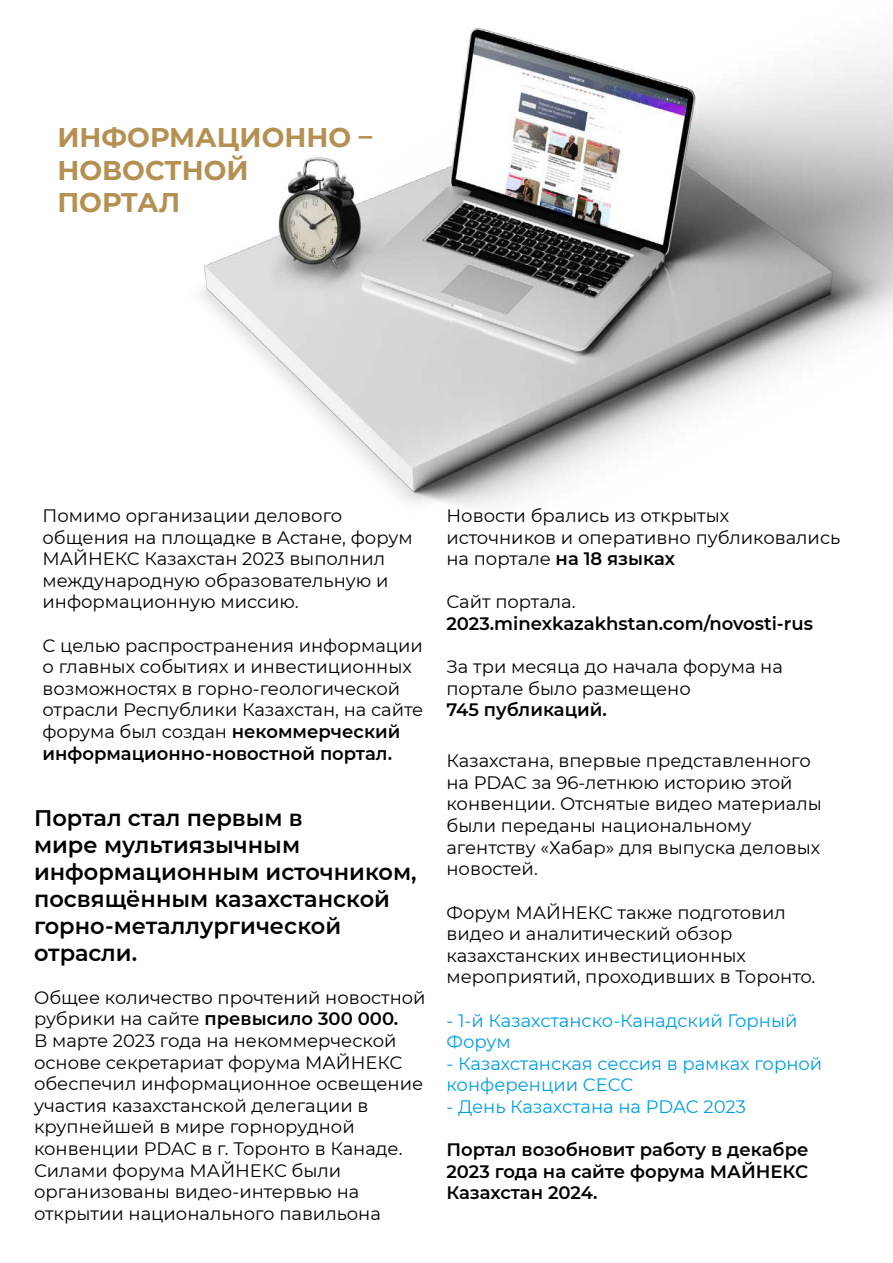
<style>
.page{position:relative;width:893px;height:1263px;background:#fff}
.page>*{position:absolute;margin:0;border:0;box-sizing:border-box;transform-origin:0 0}
.t1{font:700 27px/32.4px "Montserrat";color:#b49052}
.t2{font:600 22.5px/27px "Montserrat";color:#000}
.t3{font:18px/21.6px "Montserrat";color:#000}
.t4{font:600 18px/21.6px "Montserrat";color:#000;text-align:justify}
.t5{font:18px/21.6px "Montserrat";color:#009fe3}
.s1{font-weight:600}
</style>
<div class="page">
<img style="left:200px;top:28px;width:693px;height:479px">
<h1 class="t1" style="left:57px;top:120px;width:317px">ИНФОРМАЦИОННО –<br>НОВОСТНОЙ<br>ПОРТАЛ</h1>
<p class="t3" style="left:43px;top:504px;width:372px">Помимо организации делового общения на площадке в Астане, форум<br>МАЙНЕКС Казахстан 2023 выполнил международную образовательную и информационную миссию.</p>
<p class="t3" style="left:43px;top:634px;width:382px">С целью распространения информации о главных событиях и инвестиционных возможностях в горно-геологической отрасли Республики Казахстан, на сайте форума был создан <span class="s1">некоммерческий информационно-новостной портал.</span></p>
<p class="t2" style="left:34px;top:803px;width:384px">Портал стал первым в<br>мире мультиязычным информационным источником, посвящённым казахстанской горно-металлургической отрасли.</p>
<p class="t3" style="left:34px;top:986px;width:393px">Общее количество прочтений новостной рубрики на сайте <span class="s1">превысило 300 000.<br></span>В марте 2023 года на некоммерческой основе секретариат форума МАЙНЕКС обеспечил информационное освещение участия казахстанской делегации в крупнейшей в мире горнорудной конвенции PDAC в г. Торонто в Канаде.<br>Силами форума МАЙНЕКС были организованы видео-интервью на открытии национального павильона</p>
<p class="t3" style="left:446px;top:504px;width:395px">Новости брались из открытых источников и оперативно публиковались на портале <span class="s1">на 18 языках</span></p>
<p class="t3" style="left:446px;top:590px;width:131px">Сайт портала.</p>
<p class="t4" style="left:446px;top:612px;width:368px">2023.minexkazakhstan.com/novosti-rus</p>
<p class="t3" style="left:446px;top:655px;width:338px">За три месяца до начала форума на портале было размещено</p>
<p class="t4" style="left:446px;top:698px;width:162px">745 публикаций.</p>
<p class="t3" style="left:446px;top:749px;width:377px">Казахстана, впервые представленного на PDAC за 96-летнюю историю этой конвенции. Отснятые видео материалы были переданы национальному агентству «Хабар» для выпуска деловых новостей.</p>
<p class="t3" style="left:446px;top:901px;width:370px">Форум МАЙНЕКС также подготовил видео и аналитический обзор казахстанских инвестиционных мероприятий, проходивших в Торонто.</p>
<p class="t5" style="left:446px;top:1009px;width:353px">- 1-й Казахстанско-Канадский Горный<br>Форум</p>
<p class="t5" style="left:446px;top:1052px;width:377px">- Казахстанская сессия в рамках горной конференции CECC</p>
<p class="t5" style="left:446px;top:1095px;width:301px">- День Казахстана на PDAC 2023</p>
<p class="t4" style="left:446px;top:1138px;width:364px">Портал возобновит работу в декабре 2023 года на сайте форума МАЙНЕКС Казахстан 2024.</p>
</div>
